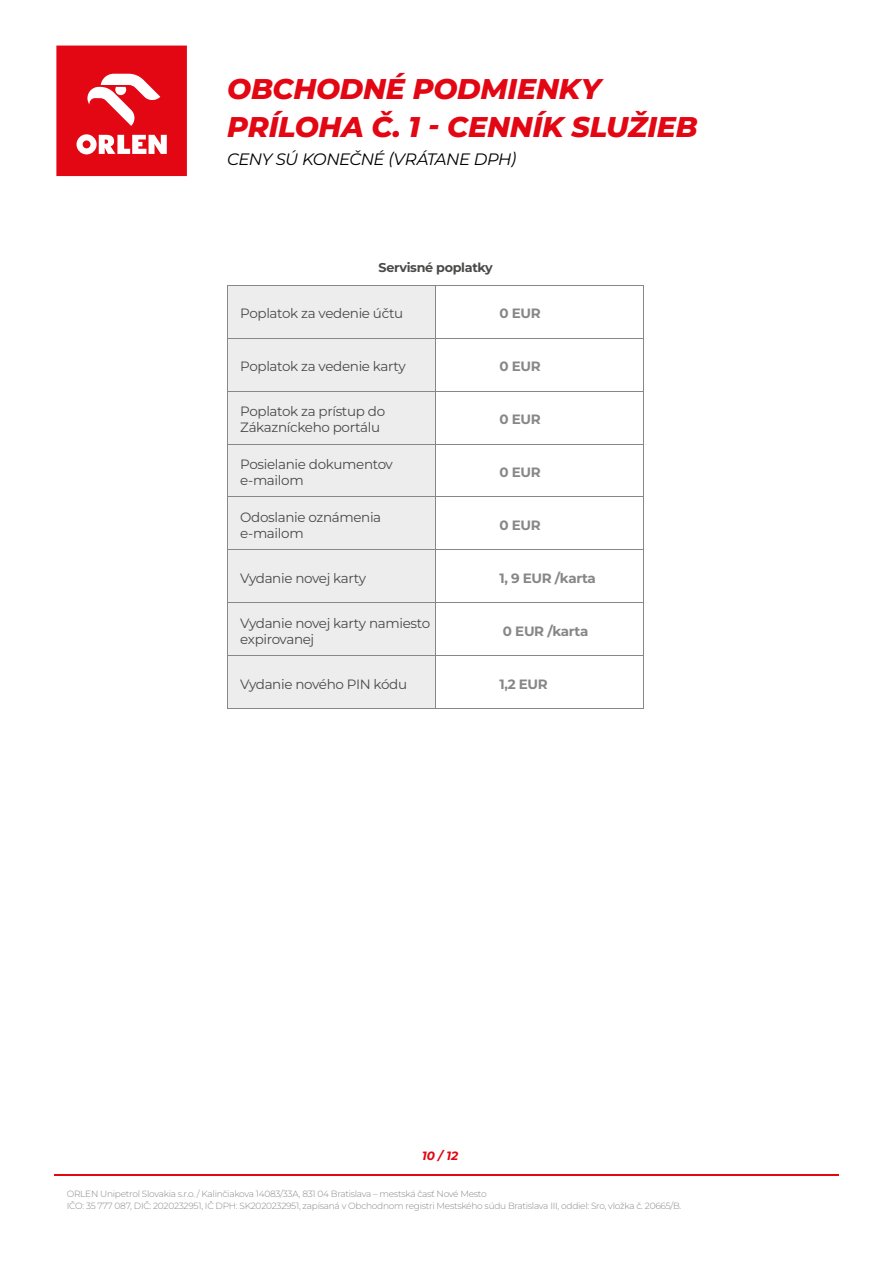
<style>
.page{position:relative;width:893px;height:1263px;background:#fff}
.page>*{position:absolute;margin:0;border:0;box-sizing:border-box;transform-origin:0 0}
.t1{font:italic 800 28.5px/37.5px "Montserrat";letter-spacing:-.005em;color:#e30613}
.t2{font:italic 16.5px "Montserrat";letter-spacing:-.035em;color:#000}
.t3{font:13.5px/16.2px "Montserrat";letter-spacing:-.025em;color:#4a4a49}
.t4{font:700 13.5px "Montserrat";letter-spacing:-.025em;color:#878787}
.t5{font:700 12.75px "Montserrat";letter-spacing:-.025em;color:#4a4a49}
.t6{font:italic 700 12px "Montserrat";color:#e30613}
.t7{font:300 9px/12px "Montserrat";letter-spacing:-.03em;color:#878787}
</style>
<div class="page">
<hr style="left:54px;top:1174px;width:785px;height:2px;background:#e30613">
<div style="left:228px;top:286px;width:207px;height:422px;background:#ededed"></div>
<hr style="left:227px;top:285px;width:209px;height:1px;background:#878787">
<hr style="left:227px;top:285px;width:1px;height:53px;background:#878787">
<hr style="left:436px;top:285px;width:208px;height:1px;background:#878787">
<hr style="left:435px;top:285px;width:1px;height:53px;background:#878787">
<hr style="left:644px;top:285px;width:1px;height:53px;background:#878787">
<hr style="left:227px;top:338px;width:209px;height:1px;background:#878787">
<hr style="left:227px;top:338px;width:1px;height:53px;background:#878787">
<hr style="left:436px;top:338px;width:208px;height:1px;background:#878787">
<hr style="left:435px;top:338px;width:1px;height:53px;background:#878787">
<hr style="left:644px;top:338px;width:1px;height:53px;background:#878787">
<hr style="left:227px;top:391px;width:209px;height:1px;background:#878787">
<hr style="left:227px;top:391px;width:1px;height:53px;background:#878787">
<hr style="left:436px;top:391px;width:208px;height:1px;background:#878787">
<hr style="left:435px;top:391px;width:1px;height:53px;background:#878787">
<hr style="left:644px;top:391px;width:1px;height:53px;background:#878787">
<hr style="left:227px;top:444px;width:209px;height:1px;background:#878787">
<hr style="left:227px;top:444px;width:1px;height:53px;background:#878787">
<hr style="left:436px;top:444px;width:208px;height:1px;background:#878787">
<hr style="left:435px;top:444px;width:1px;height:53px;background:#878787">
<hr style="left:644px;top:444px;width:1px;height:53px;background:#878787">
<hr style="left:227px;top:497px;width:209px;height:1px;background:#878787">
<hr style="left:227px;top:497px;width:1px;height:53px;background:#878787">
<hr style="left:436px;top:497px;width:208px;height:1px;background:#878787">
<hr style="left:435px;top:497px;width:1px;height:53px;background:#878787">
<hr style="left:644px;top:497px;width:1px;height:53px;background:#878787">
<hr style="left:227px;top:550px;width:209px;height:1px;background:#878787">
<hr style="left:227px;top:550px;width:1px;height:53px;background:#878787">
<hr style="left:436px;top:550px;width:208px;height:1px;background:#878787">
<hr style="left:435px;top:550px;width:1px;height:53px;background:#878787">
<hr style="left:644px;top:550px;width:1px;height:53px;background:#878787">
<hr style="left:227px;top:603px;width:209px;height:1px;background:#878787">
<hr style="left:227px;top:603px;width:1px;height:52px;background:#878787">
<hr style="left:436px;top:603px;width:208px;height:1px;background:#878787">
<hr style="left:435px;top:603px;width:1px;height:52px;background:#878787">
<hr style="left:644px;top:603px;width:1px;height:52px;background:#878787">
<hr style="left:227px;top:655px;width:209px;height:1px;background:#878787">
<hr style="left:227px;top:656px;width:1px;height:52px;background:#878787">
<hr style="left:436px;top:655px;width:208px;height:1px;background:#878787">
<hr style="left:435px;top:656px;width:1px;height:52px;background:#878787">
<hr style="left:644px;top:656px;width:1px;height:52px;background:#878787">
<hr style="left:227px;top:708px;width:209px;height:1px;background:#878787">
<hr style="left:436px;top:708px;width:208px;height:1px;background:#878787">
<div style="left:56px;top:46px;width:131px;height:130px;background:#e30613"></div>
<svg style="left:77px;top:74px;width:90px;height:80px"></svg>
<h1 class="t1" style="left:227px;top:70px;width:472px">OBCHODNÉ PODMIENKY<br>PRÍLOHA Č. 1 - CENNÍK SLUŽIEB</h1>
<h2 class="t2" style="left:227px;top:149px;width:290px">CENY SÚ KONEČNÉ (VRÁTANE DPH)</h2>
<h3 class="t5" style="left:379px;top:259px;width:116px">Servisné poplatky</h3>
<h3 class="t3" style="left:240px;top:305px;width:165px">Poplatok za vedenie účtu</h3>
<h3 class="t4" style="left:499px;top:304px;width:43px">0 EUR</h3>
<h3 class="t3" style="left:240px;top:358px;width:167px">Poplatok za vedenie karty</h3>
<h3 class="t4" style="left:499px;top:357px;width:43px">0 EUR</h3>
<h3 class="t3" style="left:240px;top:403px;width:146px">Poplatok za prístup do<br>Zákazníckeho portálu</h3>
<h3 class="t4" style="left:499px;top:410px;width:43px">0 EUR</h3>
<h3 class="t3" style="left:240px;top:456px;width:154px">Posielanie dokumentov e-mailom</h3>
<h3 class="t4" style="left:499px;top:463px;width:43px">0 EUR</h3>
<h3 class="t3" style="left:240px;top:509px;width:143px">Odoslanie oznámenia e-mailom</h3>
<h3 class="t4" style="left:499px;top:516px;width:43px">0 EUR</h3>
<h3 class="t3" style="left:240px;top:570px;width:127px">Vydanie novej karty</h3>
<h3 class="t4" style="left:499px;top:569px;width:98px">1, 9 EUR /karta</h3>
<h3 class="t3" style="left:240px;top:614px;width:191px">Vydanie novej karty namiesto expirovanej</h3>
<h3 class="t4" style="left:503px;top:622px;width:87px">0 EUR /karta</h3>
<h3 class="t3" style="left:240px;top:675px;width:168px">Vydanie nového PIN kódu</h3>
<h3 class="t4" style="left:499px;top:675px;width:50px">1,2 EUR</h3>
<h3 class="t6" style="left:422px;top:1147px;width:38px">10 / 12</h3>
<p class="t7" style="left:67px;top:1188px;width:616px">ORLEN Unipetrol Slovakia s.r.o. / Kalinčiakova 14083/33A, 831 04 Bratislava – mestská časť Nové Mesto<br>IČO: 35 777 087, DIČ: 2020232951, IČ DPH: SK2020232951, zapísaná v Obchodnom registri Mestského súdu Bratislava III, oddiel: Sro, vložka č. 20665/B.</p>
</div>
